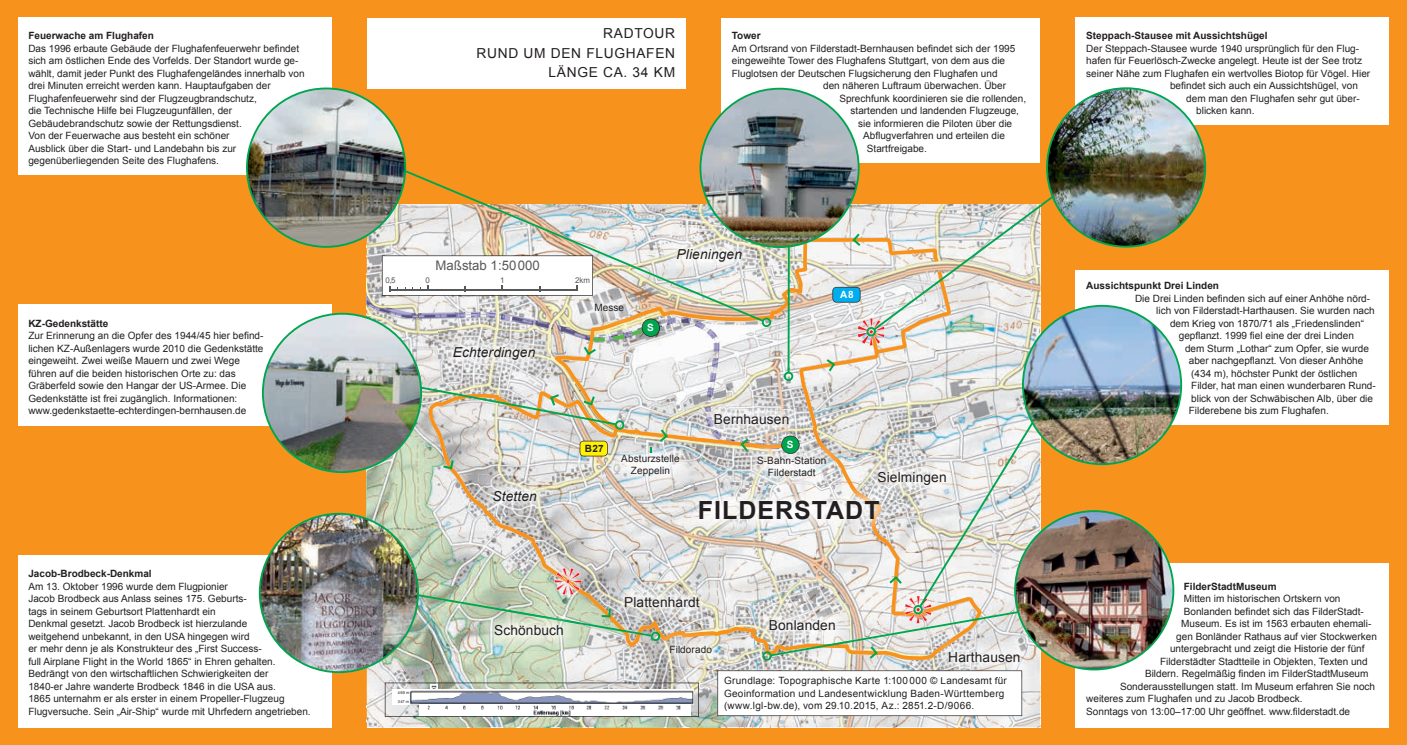
<style>
.page{position:relative;width:1407px;height:745px;background:#fff}
.page>*{position:absolute;margin:0;border:0;box-sizing:border-box;transform-origin:0 0}
.t1{font:700 25px "Arial";letter-spacing:.04em;color:#231f20}
.t2{font:13.75px "Arial";letter-spacing:.01em;color:#231f20}
.t3{font:13.75px "Arial";letter-spacing:.05em;color:#231f20}
.t4{font:italic 13.75px "Arial";letter-spacing:.01em;color:#231f20}
.t5{font:13.25px "Arial";color:#57585a}
.t6{font:10px/12.5px "Arial";color:#231f20}
.t7{font:10px/12.5px "Arial";letter-spacing:.02em;color:#231f20}
.t8{font:700 10px "Arial";color:#231f20}
.t9{font:700 10px "Arial";color:#fff}
.t10{font:7.88px "Arial";color:#57585a}
.t11{font:4px "Arial";letter-spacing:.04em;color:#231f20}
</style>
<div class="page">
<div style="left:0;top:0;width:1407px;height:744px;background:#f7931d"></div>
<div style="left:721px;top:18px;width:319px;height:144px;background:#fff"></div>
<div style="left:1075px;top:18px;width:314px;height:107px;background:#fff"></div>
<div style="left:18px;top:18px;width:313px;height:157px;background:#fff"></div>
<div style="left:1075px;top:562px;width:314px;height:164px;background:#fff"></div>
<div style="left:1075px;top:270px;width:314px;height:155px;background:#fff"></div>
<div style="left:18px;top:555px;width:313px;height:171px;background:#fff"></div>
<div style="left:18px;top:304px;width:313px;height:121px;background:#fff"></div>
<div style="left:367px;top:18px;width:319px;height:71px;background:#fff"></div>
<img style="left:367px;top:716px;width:179px;height:10px">
<img style="left:546px;top:716px;width:225px;height:10px">
<img style="left:771px;top:716px;width:45px;height:10px">
<img style="left:905px;top:716px;width:45px;height:10px">
<img style="left:995px;top:716px;width:45px;height:10px">
<img style="left:950px;top:716px;width:45px;height:10px">
<img style="left:246px;top:87px;width:960px;height:629px">
<h6 class="t8" style="left:28px;top:29px;width:127px">Feuerwache am Flughafen</h6>
<h6 class="t3" style="left:603px;top:25px;width:73px">RADTOUR</h6>
<h6 class="t8" style="left:732px;top:29px;width:30px">Tower</h6>
<h6 class="t8" style="left:1086px;top:29px;width:183px">Steppach-Stausee mit Aussichtshügel</h6>
<p class="t6" style="left:28px;top:42px;width:272px">Das 1996 erbaute Gebäude der Flughafenfeuerwehr befindet</p>
<p class="t6" style="left:732px;top:42px;width:285px">Am Ortsrand von Filderstadt-Bernhausen befindet sich der 1995</p>
<p class="t6" style="left:1086px;top:42px;width:274px">Der Steppach-Stausee wurde 1940 ursprünglich für den Flug-</p>
<h4 class="t3" style="left:476px;top:44px;width:200px">RUND UM DEN FLUGHAFEN</h4>
<p class="t6" style="left:28px;top:54px;width:272px">sich am östlichen Ende des Vorfelds. Der Standort wurde ge-</p>
<p class="t6" style="left:732px;top:54px;width:275px">eingeweihte Tower des Flughafens Stuttgart, von dem aus die</p>
<p class="t6" style="left:1086px;top:54px;width:277px">hafen für Feuerlösch-Zwecke angelegt. Heute ist der See trotz</p>
<p class="t6" style="left:28px;top:67px;width:278px">wählt, damit jeder Punkt des Flughafengeländes innerhalb von</p>
<p class="t3" style="left:548px;top:63px;width:128px">LÄNGE CA. 34 KM</p>
<p class="t6" style="left:732px;top:67px;width:267px">Fluglotsen der Deutschen Flugsicherung den Flughafen und</p>
<p class="t6" style="left:1086px;top:67px;width:285px">seiner Nähe zum Flughafen ein wertvolles Biotop für Vögel. Hier</p>
<p class="t6" style="left:28px;top:79px;width:244px">drei Minuten erreicht werden kann. Hauptaufgaben der</p>
<p class="t6" style="left:823px;top:79px;width:184px">den näheren Luftraum überwachen. Über</p>
<p class="t6" style="left:1170px;top:79px;width:189px">befindet sich auch ein Aussichts hügel, von</p>
<p class="t6" style="left:28px;top:92px;width:230px">Flughafenfeuerwehr sind der Flugzeugbrandschutz,</p>
<p class="t6" style="left:1186px;top:92px;width:175px">dem man den Flughafen sehr gut über-</p>
<p class="t6" style="left:28px;top:104px;width:205px">die Technische Hilfe bei Flugzeugunfällen, der</p>
<p class="t6" style="left:1196px;top:104px;width:60px">blicken kann.</p>
<p class="t6" style="left:28px;top:117px;width:215px">Gebäudebrandschutz sowie der Rettungsdienst.<br>Von der Feuerwache aus besteht ein schöner Ausblick über die Start- und Landebahn bis zur gegenüberliegenden Seite des Flughafens.</p>
<p class="t6" style="left:839px;top:92px;width:188px">Sprechfunk koordinieren sie die rollenden,</p>
<p class="t6" style="left:850px;top:104px;width:170px">startenden und landenden Flugzeuge,</p>
<p class="t6" style="left:858px;top:117px;width:155px">sie informieren die Piloten über die</p>
<p class="t6" style="left:863px;top:129px;width:143px">Abflugverfahren und erteilen die</p>
<p class="t6" style="left:867px;top:142px;width:62px">Startfreigabe.</p>
<p class="t5" style="left:436px;top:256px;width:106px">Maßstab 1:50000</p>
<p class="t10" style="left:386px;top:275px;width:11px">0,5</p>
<p class="t10" style="left:425px;top:275px;width:6px">0</p>
<p class="t10" style="left:500px;top:275px;width:6px">1</p>
<p class="t10" style="left:575px;top:275px;width:16px">2km</p>
<p class="t6" style="left:594px;top:301px;width:31px">Messe</p>
<p class="t4" style="left:676px;top:245px;width:67px">Plieningen</p>
<p class="t9" style="left:840px;top:288px;width:15px">A 8</p>
<p class="t8" style="left:1086px;top:279px;width:134px">Aussichtspunkt Drei Linden</p>
<p class="t6" style="left:1156px;top:292px;width:220px;text-indent:-21px">Die Drei Linden befinden sich auf einer Anhöhe nörd&shy;lich von Filderstadt-Harthausen. Sie wurden nach</p>
<h6 class="t8" style="left:28px;top:316px;width:82px">KZ-Gedenkstätte</h6>
<p class="t6" style="left:1170px;top:317px;width:195px">dem Krieg von 1870/71 als „Friedenslinden“</p>
<p class="t6" style="left:28px;top:329px;width:237px">Zur Erinnerung an die Opfer des 1944/45 hier befind-</p>
<p class="t6" style="left:1179px;top:329px;width:177px">gepflanzt. 1999 fiel eine der drei Linden</p>
<p class="t6" style="left:28px;top:342px;width:237px">lichen KZ-Außenlagers wurde 2010 die Gedenkstätte</p>
<p class="t6" style="left:1185px;top:342px;width:185px">dem Sturm „Lothar“ zum Opfer, sie wurde</p>
<p class="t6" style="left:28px;top:354px;width:213px">eingeweiht. Zwei weiße Mauern und zwei Wege</p>
<p class="t6" style="left:1189px;top:354px;width:176px">aber nachgepflanzt. Von dieser Anhöhe</p>
<p class="t6" style="left:28px;top:367px;width:209px">führen auf die beiden historischen Orte zu: das</p>
<p class="t6" style="left:1191px;top:367px;width:168px">(434 m), höchster Punkt der östlichen</p>
<p class="t6" style="left:28px;top:379px;width:219px">Gräberfeld sowie den Hangar der US-Armee. Die</p>
<p class="t6" style="left:1191px;top:379px;width:186px">Filder, hat man einen wunderbaren Rund-</p>
<p class="t6" style="left:28px;top:392px;width:210px">Gedenkstätte ist frei zugänglich. Informationen:</p>
<p class="t6" style="left:1191px;top:392px;width:183px">blick von der Schwäbischen Alb, über die</p>
<p class="t6" style="left:28px;top:404px;width:219px">www.gedenkstaette- echterdingen-bernhausen.de</p>
<p class="t6" style="left:1189px;top:404px;width:142px">Filderebene bis zum Flughafen.</p>
<p class="t9" style="left:647px;top:321px;width:8px">S</p>
<p class="t4" style="left:453px;top:343px;width:84px">Echterdingen</p>
<p class="t2" style="left:714px;top:410px;width:77px">Bernhausen</p>
<p class="t4" style="left:492px;top:487px;width:46px">Stetten</p>
<p class="t8" style="left:585px;top:441px;width:20px">B 27</p>
<p class="t6" style="left:621px;top:452px;width:60px;line-height:12px;text-align:center">Absturzstelle<br>Zeppelin</p>
<p class="t9" style="left:787px;top:438px;width:8px">S</p>
<p class="t6" style="left:757px;top:454px;width:71px;line-height:12px;text-align:center">S-Bahn-Station<br>Filderstadt</p>
<p class="t2" style="left:877px;top:468px;width:71px">Sielmingen</p>
<p class="t1" style="left:698px;top:493px;width:183px">FILDERSTADT</p>
<h6 class="t8" style="left:28px;top:566px;width:125px">Jacob-Brodbeck-Denkmal</h6>
<p class="t6" style="left:28px;top:579px;width:201px">Am 13. Oktober 1996 wurde dem Flugpionier</p>
<h6 class="t8" style="left:1184px;top:579px;width:94px">FilderStadtMuseum</h6>
<p class="t6" style="left:28px;top:592px;width:220px">Jacob Brodbeck aus Anlass seines 175. Geburts-</p>
<p class="t6" style="left:1184px;top:592px;width:158px">Mitten im historischen Ortskern von</p>
<p class="t6" style="left:28px;top:604px;width:189px">tags in seinem Geburtsort Plattenhardt ein</p>
<p class="t6" style="left:1184px;top:604px;width:182px">Bonlanden befindet sich das FilderStadt-</p>
<p class="t6" style="left:28px;top:617px;width:220px">Denk mal gesetzt. Jacob Brodbeck ist hierzulande</p>
<p class="t6" style="left:1181px;top:617px;width:192px">Museum. Es ist im 1563 erbauten ehemali-</p>
<p class="t6" style="left:28px;top:629px;width:223px">weitgehend unbekannt, in den USA hingegen wird</p>
<p class="t6" style="left:1176px;top:629px;width:202px">gen Bonländer Rathaus auf vier Stockwerken</p>
<p class="t6" style="left:28px;top:642px;width:235px">er mehr denn je als Konstrukteur des „First Success-</p>
<p class="t6" style="left:1170px;top:642px;width:196px">untergebracht und zeigt die Historie der fünf</p>
<p class="t6" style="left:28px;top:654px;width:249px">full Airplane Flight in the World 1865“ in Ehren gehalten.</p>
<p class="t6" style="left:1160px;top:654px;width:209px">Filderstädter Stadtteile in Objekten, Texten und</p>
<p class="t6" style="left:28px;top:667px;width:242px">Bedrängt von den wirtschaftlichen Schwierigkeiten der</p>
<p class="t6" style="left:1145px;top:667px;width:225px">Bildern. Regelmäßig finden im FilderStadtMuseum</p>
<p class="t6" style="left:28px;top:679px;width:249px">1840-er Jahre wanderte Brodbeck 1846 in die USA aus.</p>
<p class="t6" style="left:1120px;top:679px;width:257px">Sonderausstellungen statt. Im Museum erfahren Sie noch</p>
<p class="t6" style="left:28px;top:692px;width:284px">1865 unternahm er als erster in einem Propeller-Flugzeug<br>Flugver suche. Sein „Air-Ship“ wurde mit Uhrfedern angetrieben.</p>
<p class="t2" style="left:624px;top:592px;width:77px">Plattenhardt</p>
<p class="t2" style="left:769px;top:615px;width:68px">Bonlanden</p>
<p class="t2" style="left:494px;top:621px;width:71px">Schönbuch</p>
<p class="t6" style="left:669px;top:643px;width:44px">Fildorado</p>
<p class="t2" style="left:948px;top:647px;width:74px">Harthausen</p>
<p class="t7" style="left:724px;top:674px;width:284px">Grundlage: Topographische Karte 1:100 000 © Landesamt für<br>Geoinformation und Landesentwicklung Baden-Württemberg (www.lgl-bw.de), vom 29.10.2015, Az.: 2851.2-D/9066.</p>
<p class="t11" style="left:398px;top:689px;width:13px">469 m</p>
<p class="t6" style="left:1086px;top:692px;width:218px">weiteres zum Flughafen und zu Jacob Brodbeck.</p>
<p class="t11" style="left:398px;top:698px;width:13px">347 m</p>
<p class="t6" style="left:1086px;top:704px;width:265px">Sonntags von 13:00–17:00 Uhr geöffnet. www.filderstadt.de</p>
</div>
